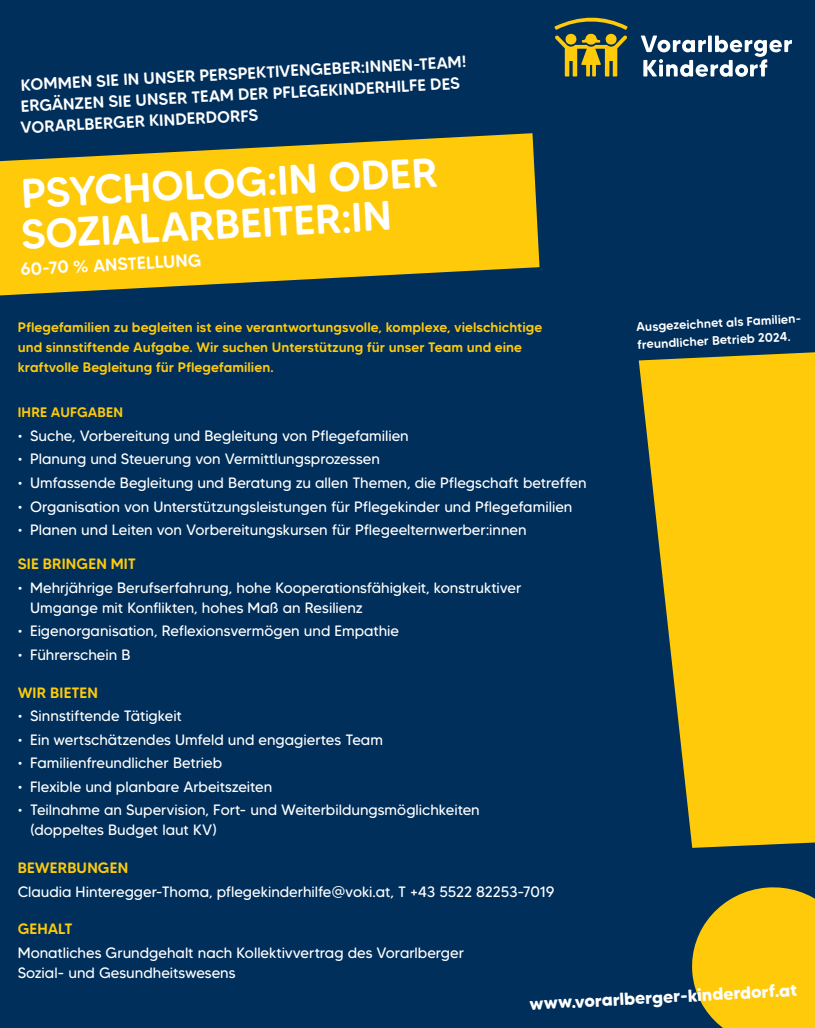
<style>
.page{position:relative;width:815px;height:1028px;background:#002f5b}
.page>*{position:absolute;margin:0;border:0;box-sizing:border-box;transform-origin:0 0}
.t1{font:500 41.25px/41.2px "MADE Tommy Soft";color:#fff}
.t2{font:700 17.5px "MADE Tommy Soft";color:#fff}
.t3{font:500 17.5px "MADE Tommy Soft";color:#fff}
.t4{font:500 16.25px/21.2px "MADE Tommy Soft";color:#fff}
.t5{font:15px/20px "MADE Tommy Soft";color:#fff}
.t6{font:500 15px "MADE Tommy Soft";letter-spacing:.01em;color:#feca0a}
.t7{font:500 13.75px/20px "MADE Tommy Soft";letter-spacing:.005em;color:#feca0a}
.t8{font:500 12.5px/17.5px "MADE Tommy Soft";color:#fff}
</style>
<div class="page">
<svg style="left:641px;top:36px;width:151px;height:41px"></svg>
<svg style="left:554px;top:18px;width:74px;height:58px"></svg>
<svg style="left:0;top:133px;width:540px;height:162px;fill:#feca0a"></svg>
<svg style="left:639px;top:352px;width:176px;height:676px;fill:#feca0a"></svg>
<p class="t4" style="left:18px;top:74px;width:450px;rotate:-3deg">KOMMEN SIE IN UNSER PERSPEKTIVENGEBER:INNEN-TEAM!<br>ERGÄNZEN SIE UNSER TEAM DER PFLEGEKINDERHILFE DES<br>VORARLBERGER KINDERDORFS</p>
<h1 class="t1" style="left:18px;top:173px;width:421px;rotate:-3deg">PSYCHOLOG:IN ODER<br>SOZIALARBEITER:IN</h1>
<p class="t3" style="left:20px;top:258px;width:183px;rotate:-3deg">60-70 % ANSTELLUNG</p>
<p class="t7" style="left:18px;top:317px;width:526px">Pflegefamilien zu begleiten ist eine verantwortungsvolle, komplexe, vielschichtige und sinnstiftende Aufgabe. Wir suchen Unterstützung für unser Team und eine kraftvolle Begleitung für Pflegefamilien.</p>
<p class="t7" style="left:18px;top:402px;width:107px">IHRE AUFGABEN</p>
<p class="t5" style="left:18px;top:425px;width:393px">• Suche, Vorbereitung und Begleitung von Pflegefamilien</p>
<p class="t5" style="left:18px;top:449px;width:364px">• Planung und Steuerung von Vermittlungsprozessen</p>
<p class="t5" style="left:18px;top:472px;width:571px">• Umfassende Begleitung und Beratung zu allen Themen, die Pflegschaft betreffen</p>
<p class="t5" style="left:18px;top:496px;width:556px">• Organisation von Unterstützungsleistungen für Pflegekinder und Pflegefamilien</p>
<p class="t5" style="left:18px;top:519px;width:511px">• Planen und Leiten von Vorbereitungskursen für Pflegeelternwerber:innen</p>
<p class="t6" style="left:18px;top:554px;width:120px">SIE BRINGEN MIT</p>
<p class="t5" style="left:30px;top:577px;width:493px;text-indent:-12px">• Mehrjährige Berufserfahrung, hohe Kooperationsfähigkeit, konstruktiver<br>Umgange mit Konflikten, hohes Maß an Resilienz</p>
<p class="t5" style="left:18px;top:621px;width:383px">• Eigenorganisation, Reflexionsvermögen und Empathie</p>
<p class="t5" style="left:18px;top:644px;width:114px">• Führerschein B</p>
<p class="t6" style="left:18px;top:683px;width:82px">WIR BIETEN</p>
<p class="t5" style="left:18px;top:706px;width:166px">• Sinnstiftende Tätigkeit</p>
<p class="t5" style="left:18px;top:729px;width:367px">• Ein wertschätzendes Umfeld und engagiertes Team</p>
<p class="t5" style="left:18px;top:753px;width:206px">• Familienfreundlicher Betrieb</p>
<p class="t5" style="left:18px;top:776px;width:256px">• Flexible und planbare Arbeitszeiten</p>
<p class="t5" style="left:30px;top:800px;width:451px;text-indent:-12px">• Teilnahme an Supervision, Fort- und Weiterbildungsmöglichkeiten (doppeltes Budget laut KV)</p>
<p class="t6" style="left:18px;top:858px;width:112px">BEWERBUNGEN</p>
<p class="t5" style="left:18px;top:881px;width:538px">Claudia Hinteregger-Thoma, pflegekinderhilfe@voki.at, T +43 5522 82253-7019</p>
<p class="t6" style="left:18px;top:920px;width:56px">GEHALT</p>
<p class="t5" style="left:18px;top:942px;width:448px">Monatliches Grundgehalt nach Kollektivvertrag des Vorarlberger<br>Sozial- und Gesundheitswesens</p>
<p class="t8" style="left:636px;top:318px;width:167px;rotate:-3deg">Ausgezeichnet als Familien&shy;freundlicher Betrieb 2024.</p>
<p class="t2" style="left:529px;top:993px;width:269px;rotate:-3deg">www.vorarlberger-kinderdorf.at</p>
</div>
